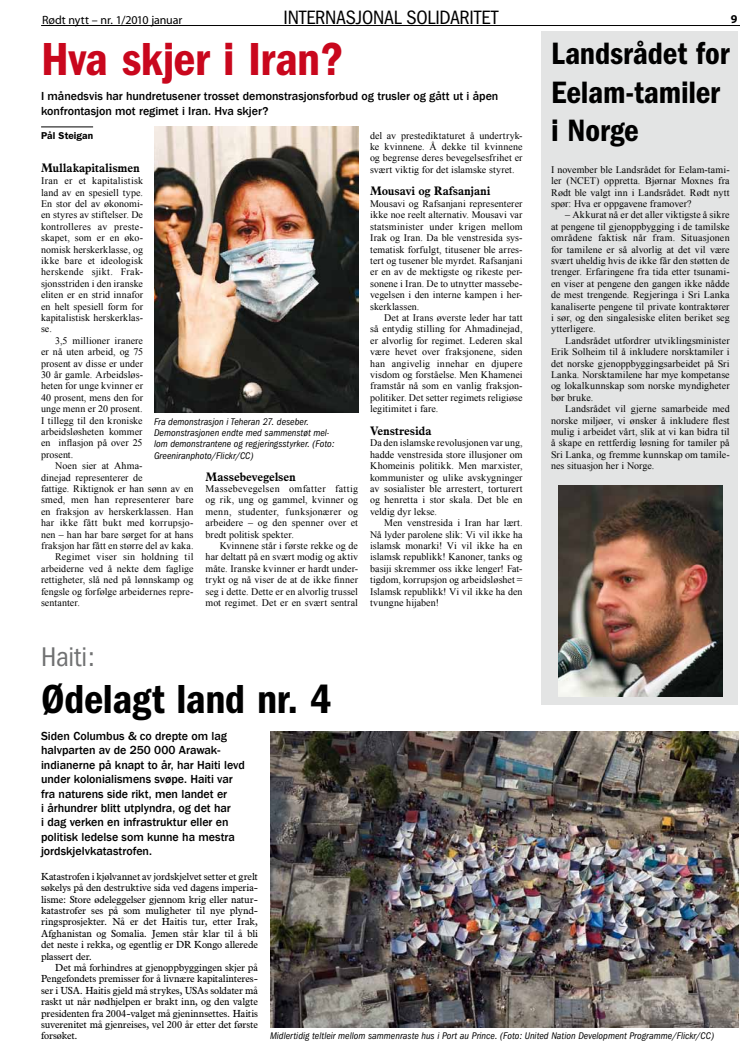
<style>
.page{position:relative;width:740px;height:1049px;background:#fff}
.page>*{position:absolute;margin:0;border:0;box-sizing:border-box;transform-origin:0 0}
.t1{font:600 condensed 48px "Franklin Gothic";letter-spacing:-.01em;color:#c9071d}
.t2{font:600 condensed 42px "Franklin Gothic";letter-spacing:-.01em;color:#000}
.t3{font:600 condensed 32px/38.6px "Franklin Gothic";letter-spacing:-.005em;color:#000}
.t4{font:condensed 28px "Franklin Gothic";letter-spacing:-.005em;color:#707172}
.t5{font:condensed 20px "Franklin Gothic";letter-spacing:.015em;color:#000}
.t6{font:500 12px/14.5px "Franklin Gothic";letter-spacing:-.005em;color:#000}
.t7{font:700 12px "News Plantin";letter-spacing:-.005em;color:#000}
.t8{font:12px "Myriad";letter-spacing:-.01em;color:#000}
.t9{font:700 12px "Myriad Pro";color:#000}
.t10{font:10px/11.4px "Times New Roman";letter-spacing:.01em;color:#000;text-align:justify}
.t11{font:10px/11.4px "News Plantin";letter-spacing:-.005em;color:#000;text-align:justify}
.t12{font:italic condensed 10px/11.4px "Franklin Gothic";letter-spacing:.005em;color:#000}
.t13{font:600 10px "Franklin Gothic";letter-spacing:.005em;color:#000}
</style>
<div class="page">
<hr style="left:41px;top:25px;width:699px;height:1px;background:#000">
<hr style="left:41px;top:127px;width:52px;height:1px;background:#000">
<img style="left:154px;top:126px;width:205px;height:286px">
<div style="left:541px;top:31px;width:197px;height:674px;background:#e3e4e4"></div>
<img style="left:559px;top:485px;width:163px;height:211px">
<img style="left:271px;top:731px;width:467px;height:296px">
<h3 class="t5" style="left:284px;top:6px;width:214px">INTERNASJONAL SOLIDARITET</h3>
<h1 class="t1" style="left:41px;top:31px;width:304px">Hva skjer i Iran?</h1>
<p class="t6" style="left:41px;top:89px;width:459px">I månedsvis har hundretusener trosset demonstrasjonsforbud og trusler og gått ut i åpen konfrontasjon mot regimet i Iran. Hva skjer?</p>
<p class="t8" style="left:42px;top:14px;width:142px">Rødt nytt – nr. 1/2010 januar</p>
<p class="t9" style="left:731px;top:11px;width:8px">9</p>
<h3 class="t3" style="left:551px;top:34px;width:180px">Landsrådet for<br>Eelam-tamiler i Norge</h3>
<p class="t10" style="left:551px;top:164px;width:180px">I november ble Landsrådet for Eelam-tami&shy;ler (NCET) oppretta. Bjørnar Moxnes fra Rødt ble valgt inn i Landsrådet. Rødt nytt spør: Hva er oppgavene framover?</p>
<p class="t10" style="left:551px;top:209px;width:180px;text-indent:14px">– Akkurat nå er det aller viktigste å sikre at pengene til gjenoppbygging i de tamilske områdene faktisk når fram. Situasjonen for tamilene er så alvorlig at det vil være svært uheldig hvis de ikke får den støtten de trenger. Erfaringene fra tida etter tsunami&shy;en viser at pengene den gangen ikke nådde de mest trengende. Regjeringa i Sri Lanka kanaliserte pengene til private kontraktører i sør, og den singalesiske eliten beriket seg ytterligere.</p>
<p class="t10" style="left:551px;top:335px;width:180px;text-indent:14px">Landsrådet utfordrer utviklingsminister Erik Solheim til å inkludere norsktamiler i det norske gjenoppbyggingsarbeidet på Sri Lanka. Norsktamilene har mye kompetanse og lokalkunnskap som norske myndigheter bør bruke.</p>
<p class="t10" style="left:551px;top:403px;width:180px;text-indent:14px">Landsrådet vil gjerne samarbeide med norske miljøer, vi ønsker å inkludere flest mulig i arbeidet vårt, slik at vi kan bidra til å skape en rettferdig løsning for tamiler på Sri Lanka, og fremme kunnskap om tamile&shy;nes situasjon her i Norge.</p>
<p class="t13" style="left:41px;top:129px;width:53px">Pål Steigan</p>
<p class="t7" style="left:41px;top:160px;width:100px">Mullakapitalismen</p>
<p class="t10" style="left:41px;top:175px;width:104px">Iran er et kapitalistisk land av en spesiell type.<br>En stor del av økonomi&shy;en styres av stiftelser. De kontrolleres av preste&shy;skapet, som er en øko&shy;nomisk herskerklasse, og ikke bare et ideologisk herskende sjikt. Frak&shy;sjonsstriden i den iranske eliten er en strid innafor en helt spesiell form for kapitalistisk herskerklas&shy;se.</p>
<p class="t10" style="left:41px;top:335px;width:104px;text-indent:14px">3,5 millioner iranere er nå uten arbeid, og 75 prosent av disse er under 30 år gamle. Arbeidsløs&shy;heten for unge kvinner er 40 prosent, mens den for unge menn er 20 prosent.<br>I tillegg til den kroniske arbeidsløsheten kommer en inflasjon på over 25 prosent.</p>
<p class="t10" style="left:55px;top:460px;width:89px">Noen sier at Ahma-</p>
<p class="t10" style="left:41px;top:471px;width:103px">dinejad representerer de</p>
<p class="t10" style="left:41px;top:483px;width:154px">fattige. Riktignok er han sønn av en</p>
<p class="t10" style="left:41px;top:494px;width:154px">smed, men han representerer bare</p>
<p class="t10" style="left:41px;top:506px;width:154px">en fraksjon av herskerklassen. Han</p>
<p class="t10" style="left:41px;top:517px;width:154px">har ikke fått bukt med korrupsjo-</p>
<p class="t10" style="left:41px;top:528px;width:154px">nen – han har bare sørget for at hans</p>
<p class="t10" style="left:41px;top:540px;width:154px">fraksjon har fått en større del av kaka.</p>
<p class="t10" style="left:55px;top:551px;width:140px">Regimet viser sin holdning til</p>
<p class="t10" style="left:41px;top:563px;width:154px">arbeiderne ved å nekte dem faglige</p>
<p class="t10" style="left:41px;top:574px;width:154px">rettigheter, slå ned på lønnskamp og</p>
<p class="t10" style="left:41px;top:585px;width:154px">fengsle og forfølge arbeidernes repre-</p>
<p class="t10" style="left:41px;top:597px;width:40px">sentanter.</p>
<p class="t10" style="left:370px;top:129px;width:154px">del av prestediktaturet å undertryk&shy;ke kvinnene. Å dekke til kvinnene og begrense deres bevegelsesfrihet er svært viktig for det islamske styret.</p>
<p class="t7" style="left:370px;top:184px;width:122px">Mousavi og Rafsanjani</p>
<p class="t10" style="left:370px;top:198px;width:154px">Mousavi og Rafsanjani representerer ikke noe reelt alternativ. Mousavi var statsminister under krigen mellom Irak og Iran. Da ble venstresida sys&shy;tematisk forfulgt, titusener ble arres&shy;tert og tusener ble myrdet. Rafsanjani er en av de mektigste og rikeste per&shy;sonene i Iran. De to utnytter massebe&shy;vegelsen i den interne kampen i her&shy;skerklassen.</p>
<p class="t10" style="left:370px;top:312px;width:154px;text-indent:14px">Det at Irans øverste leder har tatt så entydig stilling for Ahmadinejad, er alvorlig for regimet. Lederen skal være hevet over fraksjonene, siden han angivelig innehar en djupere visdom og forståelse. Men Khamenei framstår nå som en vanlig fraksjon&shy;politiker. Det setter regimets religiøse legitimitet i fare.</p>
<p class="t7" style="left:370px;top:423px;width:63px">Venstresida</p>
<p class="t10" style="left:370px;top:437px;width:154px">Da den islamske revolusjonen var ung, hadde venstresida store illusjoner om Khomeinis politikk. Men marxister, kommunister og ulike avskygninger av sosialister ble arrestert, torturert og henretta i stor skala. Det ble en veldig dyr lekse.</p>
<p class="t10" style="left:370px;top:517px;width:154px;text-indent:14px">Men venstresida i Iran har lært.<br>Nå lyder parolene slik: Vi vil ikke ha islamsk monarki! Vi vil ikke ha en islamsk republikk! Kanoner, tanks og basiji skremmer oss ikke lenger! Fat&shy;tigdom, korrupsjon og arbeidsløshet = Islamsk republikk! Vi vil ikke ha den tvungne hijaben!</p>
<p class="t12" style="left:154px;top:416px;width:182px">Fra demonstrasjon i Teheran 27. deseber.<br>Demonstrasjonen endte med sammenstøt mel&shy;lom demonstrantene og regjeringsstyrker. (Foto:<br>Greeniranphoto/Flickr/CC)</p>
<p class="t7" style="left:206px;top:469px;width:92px">Massebevegelsen</p>
<p class="t10" style="left:206px;top:483px;width:154px">Massebevegelsen omfatter fattig og rik, ung og gammel, kvinner og menn, studenter, funksjonærer og arbeidere – og den spenner over et bredt politisk spekter.</p>
<p class="t10" style="left:206px;top:540px;width:154px;text-indent:14px">Kvinnene står i første rekke og de har deltatt på en svært modig og aktiv måte. Iranske kvinner er hardt under&shy;trykt og nå viser de at de ikke finner seg i dette. Dette er en alvorlig trussel mot regimet. Det er en svært sentral</p>
<h3 class="t4" style="left:41px;top:641px;width:55px">HAITI:</h3>
<h2 class="t2" style="left:41px;top:675px;width:292px">Ødelagt land nr. 4</h2>
<p class="t6" style="left:41px;top:728px;width:205px">Siden Columbus &amp; co drepte om lag halvparten av de 250 000 Arawak&shy;indianerne på knapt to år, har Haiti levd under kolonialismens svøpe. Haiti var fra naturens side rikt, men landet er<br>i århundrer blitt utplyndra, og det har<br>i dag verken en infrastruktur eller en politisk ledelse som kunne ha mestra jordskjelvkatastrofen.</p>
<p class="t11" style="left:41px;top:870px;width:218px">Katastrofen i kjølvannet av jordskjelvet setter et grelt søkelys på den destruktive sida ved dagens imperia&shy;lisme: Store ødeleggelser gjennom krig eller natur&shy;katastrofer ses på som muligheter til nye plynd&shy;ringsprosjekter. Nå er det Haitis tur, etter Irak, Afghanistan og Somalia. Jemen står klar til å bli det neste i rekka, og egentlig er DR Kongo allerede plassert der.</p>
<p class="t11" style="left:41px;top:961px;width:218px;text-indent:14px">Det må forhindres at gjenoppbyggingen skjer på Pengefondets premisser for å livnære kapitalinteres&shy;ser i USA. Haitis gjeld må strykes, USAs soldater må raskt ut når nødhjelpen er brakt inn, og den valgte presidenten fra 2004-valget må gjeninnsettes. Haitis suverenitet må gjenreises, vel 200 år etter det første forsøket.</p>
<p class="t12" style="left:270px;top:1030px;width:445px">Midlertidig teltleir mellom sammenraste hus i Port au Prince. (Foto: United Nation Development Programme/Flickr/CC)</p>
</div>
